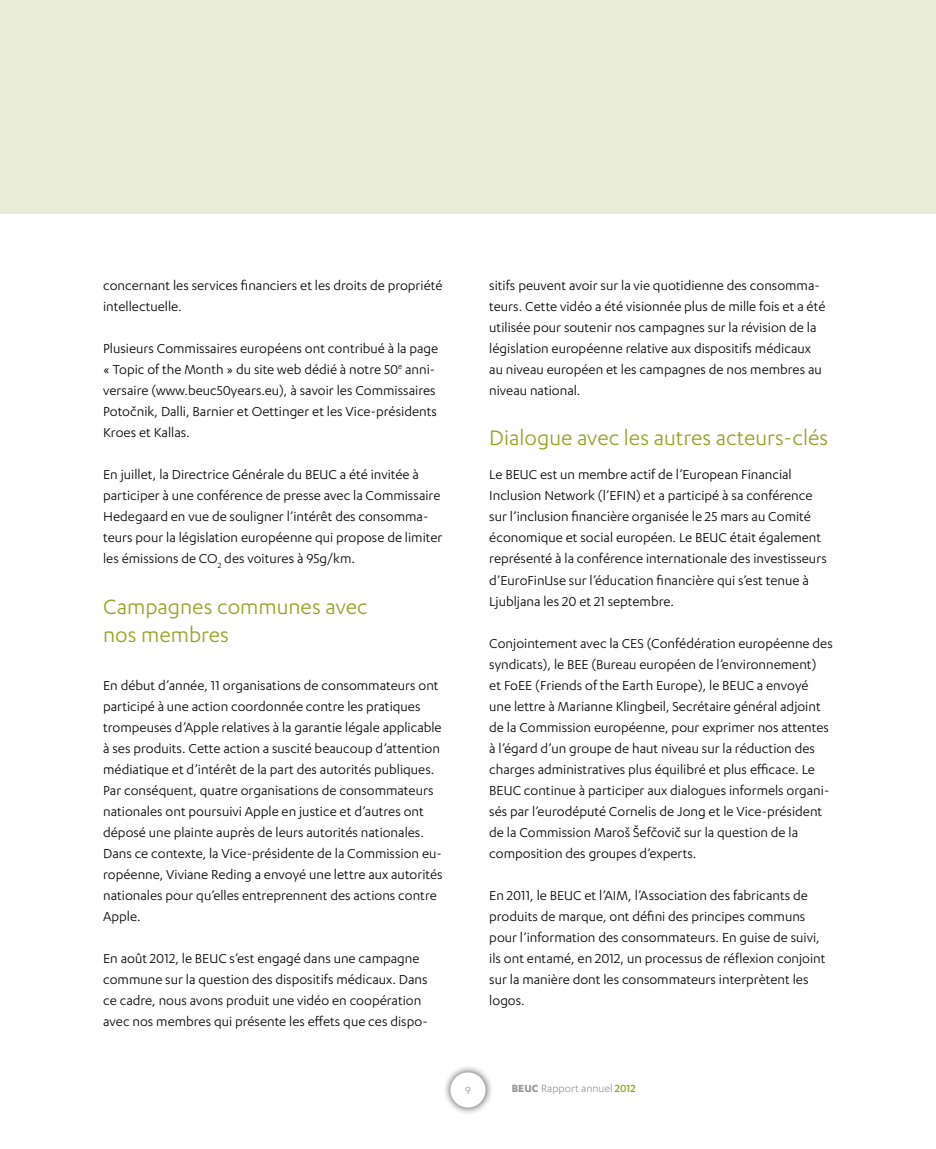
<style>
.page{position:relative;width:936px;height:1149px;background:#fff}
.page>*{position:absolute;margin:0;border:0;box-sizing:border-box;transform-origin:0 0}
.t1{font:24px/28.8px "Karbon";color:#94a220}
.t2{font:15px/21px "Karbon";color:#000}
.t3{font:12px "Karbon";color:#939598}
.s1{font-weight:700}
.s2{font-weight:500;color:#94a220}
</style>
<div class="page">
<div style="left:0;top:1px;width:934px;height:212px;background:#e9ecd5"></div>
<div style="left:442px;top:1064px;width:51px;height:51px;background:#000;opacity:.75"></div>
<div style="left:450px;top:1071px;width:35px;height:36px;background:#fff;border-radius:50%"></div>
<p class="t2" style="left:103px;top:275px;width:341px">concernant les services financiers et les droits de propriété intellectuelle.</p>
<p class="t2" style="left:103px;top:338px;width:336px">Plusieurs Commissaires européens ont contribué à la page « Topic of the Month » du site web dédié à notre 50<sup>e</sup> anni&shy;versaire (www.beuc50years.eu), à savoir les Commissaires Potočnik, Dalli, Barnier et Oettinger et les Vice-présidents Kroes et Kallas.</p>
<p class="t2" style="left:103px;top:464px;width:341px">En juillet, la Directrice Générale du BEUC a été invitée à participer à une conférence de presse avec la Commissaire Hedegaard en vue de souligner l’intérêt des consomma&shy;teurs pour la législation européenne qui propose de limiter les émissions de CO<sub>2</sub> des voitures à 95g/km.</p>
<h1 class="t1" style="left:103px;top:591px;width:266px">Campagnes communes avec nos membres</h1>
<p class="t2" style="left:103px;top:674px;width:341px">En début d’année, 11 organisations de consommateurs ont participé à une action coordonnée contre les pratiques trompeuses d’Apple relatives à la garantie légale applicable à ses produits. Cette action a suscité beaucoup d’attention médiatique et d’intérêt de la part des autorités publiques.<br>Par conséquent, quatre organisations de consommateurs nationales ont poursuivi Apple en justice et d’autres ont déposé une plainte auprès de leurs autorités nationales.<br>Dans ce contexte, la Vice-présidente de la Commission eu&shy;ropéenne, Viviane Reding a envoyé une lettre aux autorités nationales pour qu’elles entreprennent des actions contre Apple.</p>
<p class="t2" style="left:103px;top:947px;width:326px">En août 2012, le BEUC s’est engagé dans une campagne commune sur la question des dispositifs médicaux. Dans ce cadre, nous avons produit une vidéo en coopération avec nos membres qui présente les effets que ces dispo-</p>
<p class="t2" style="left:489px;top:275px;width:338px">sitifs peuvent avoir sur la vie quotidienne des consomma&shy;teurs. Cette vidéo a été visionnée plus de mille fois et a été utilisée pour soutenir nos campagnes sur la révision de la législation européenne relative aux dispositifs médicaux au niveau européen et les campagnes de nos membres au niveau national.</p>
<h1 class="t1" style="left:489px;top:423px;width:340px">Dialogue avec les autres acteurs-clés</h1>
<p class="t2" style="left:489px;top:464px;width:339px">Le BEUC est un membre actif de l’European Financial Inclusion Network (l’EFIN) et a participé à sa conférence sur l’inclusion financière organisée le 25 mars au Comité économique et social européen. Le BEUC était également représenté à la conférence internationale des investisseurs d’EuroFinUse sur l’éducation financière qui s’est tenue à Ljubljana les 20 et 21 septembre.</p>
<p class="t2" style="left:489px;top:632px;width:345px">Conjointement avec la CES (Confédération européenne des syndicats), le BEE (Bureau européen de l’environnement)<br>et FoEE (Friends of the Earth Europe), le BEUC a envoyé une lettre à Marianne Klingbeil, Secrétaire général adjoint de la Commission européenne, pour exprimer nos attentes à l’égard d’un groupe de haut niveau sur la réduction des charges administratives plus équilibré et plus efficace. Le BEUC continue à participer aux dialogues informels organi&shy;sés par l’eurodéputé Cornelis de Jong et le Vice-président de la Commission Maroš Šefčovič sur la question de la composition des groupes d’experts.</p>
<p class="t2" style="left:489px;top:884px;width:338px">En 2011, le BEUC et l’AIM, l’Association des fabricants de produits de marque, ont défini des principes communs pour l’information des consommateurs. En guise de suivi, ils ont entamé, en 2012, un processus de réflexion conjoint sur la manière dont les consommateurs interprètent les logos.</p>
<p class="t3" style="left:465px;top:1083px;width:7px">9</p>
<p class="t3" style="left:512px;top:1080px;width:125px"><span class="s1">BEUC</span> Rapport annuel <span class="s2">2012</span></p>
</div>
